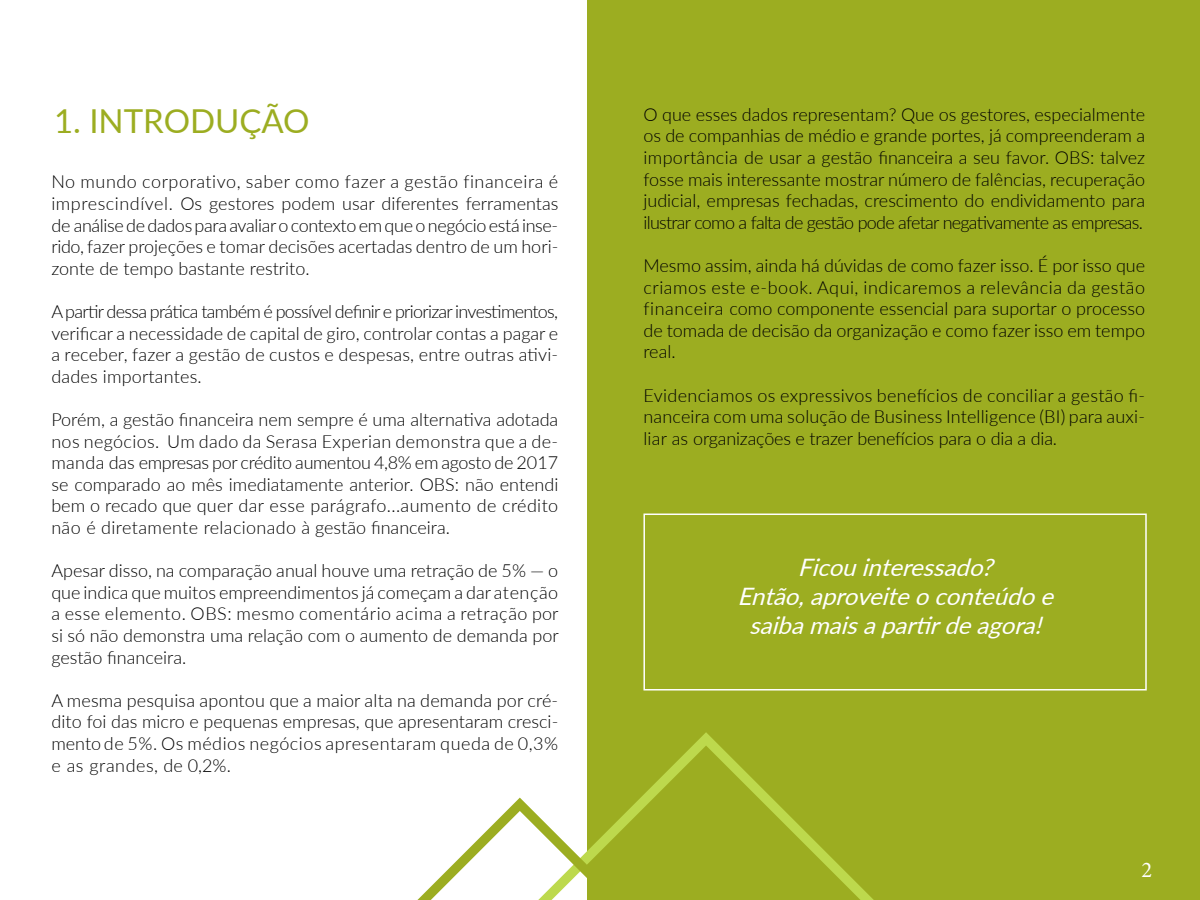
<style>
.page{position:relative;width:1200px;height:900px;background:#fff}
.page>*{position:absolute;margin:0;border:0;box-sizing:border-box;transform-origin:0 0}
.t1{font:33px "Lato";color:#9cad21}
.t2{font:italic 24px/28.8px "Lato";color:#fff;text-align:center}
.t3{font:22.5px "Minion Pro";color:#fff}
.t4{font:300 18px/21.6px "Lato";color:#000;text-align:justify}
</style>
<div class="page">
<div style="left:587px;top:0;width:613px;height:900px;background:#9cad21"></div>
<div style="left:643px;top:514px;width:504px;height:177px;border:2px solid #fff"></div>
<svg style="left:622px;top:732px;width:252px;height:168px"></svg>
<svg style="left:417px;top:798px;width:205px;height:102px"></svg>
<h1 class="t1" style="left:54px;top:97px;width:257px">1. INTRODUÇÃO</h1>
<p class="t4" style="left:51px;top:171px;width:509px">No mundo corporativo, saber como fazer a gestão financeira é imprescindível. Os gestores podem usar diferentes ferramentas de análise de dados para avaliar o contexto em que o negócio está inse&shy;rido, fazer projeções e tomar decisões acertadas dentro de um hori&shy;zonte de tempo bastante restrito.</p>
<p class="t4" style="left:51px;top:300px;width:508px">A partir dessa prática também é possível definir e priorizar investimentos, verificar a necessidade de capital de giro, controlar contas a pagar e a receber, fazer a gestão de custos e despesas, entre outras ativi&shy;dades importantes.</p>
<p class="t4" style="left:51px;top:408px;width:508px">Porém, a gestão financeira nem sempre é uma alternativa adotada nos negócios. Um dado da Serasa Experian demonstra que a de&shy;manda das empresas por crédito aumentou 4,8% em agosto de 2017 se comparado ao mês imediatamente anterior. OBS: não entendi bem o recado que quer dar esse parágrafo...aumento de crédito não é diretamente relacionado à gestão financeira.</p>
<p class="t4" style="left:51px;top:559px;width:509px">Apesar disso, na comparação anual houve uma retração de 5% — o que indica que muitos empreendimentos já começam a dar atenção a esse elemento. OBS: mesmo comentário acima a retração por si só não demonstra uma relação com o aumento de demanda por gestão financeira.</p>
<p class="t4" style="left:51px;top:689px;width:509px">A mesma pesquisa apontou que a maior alta na demanda por cré&shy;dito foi das micro e pequenas empresas, que apresentaram cresci&shy;mento de 5%. Os médios negócios apresentaram queda de 0,3% e as grandes, de 0,2%.</p>
<p class="t4" style="left:643px;top:103px;width:503px">O que esses dados representam? Que os gestores, especialmente os de companhias de médio e grande portes, já compreenderam a importância de usar a gestão financeira a seu favor. OBS: talvez fosse mais interessante mostrar número de falências, recuperação judicial, empresas fechadas, crescimento do endividamento para ilustrar como a falta de gestão pode afetar negativamente as empresas.</p>
<p class="t4" style="left:643px;top:254px;width:503px">Mesmo assim, ainda há dúvidas de como fazer isso. É por isso que criamos este e-book. Aqui, indicaremos a relevância da gestão financeira como componente essencial para suportar o processo de tomada de decisão da organização e como fazer isso em tempo real.</p>
<p class="t4" style="left:643px;top:384px;width:503px">Evidenciamos os expressivos benefícios de conciliar a gestão fi&shy;nanceira com uma solução de Business Intelligence (BI) para auxi&shy;liar as organizações e trazer benefícios para o dia a dia.</p>
<h2 class="t2" style="left:737px;top:552px;width:326px">Ficouinteressado?<br>Então,aproveiteoconteúdoe saibamaisapartirdeagora!</h2>
<p class="t3" style="left:1141px;top:855px;width:12px">2</p>
</div>
